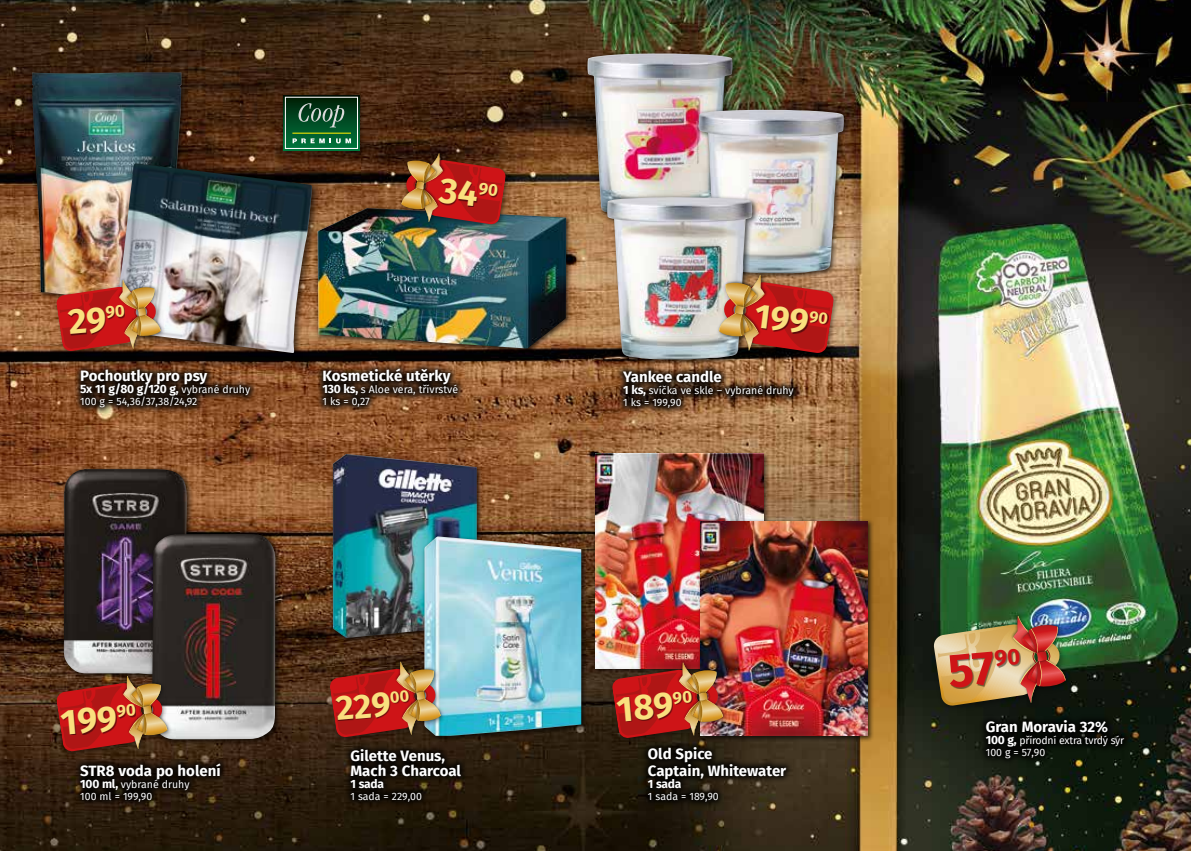
<style>
.page{position:relative;width:1191px;height:851px;background:#fff}
.page>*{position:absolute;margin:0;border:0;box-sizing:border-box;transform-origin:0 0}
.t1{font:700 47.55px "Fira Sans";color:#ce1417}
.t2{font:700 35.7px "Fira Sans";color:#fae07e}
.t3{font:700 34.5px "Fira Sans";color:#fae07e}
.t4{font:700 34.2px "Fira Sans";color:#fae07e}
.t5{font:700 15px/15px "Fira Sans";color:#fff}
.t6{font:700 12px "Fira Sans";letter-spacing:-.02em;color:#fff}
.t7{font:10.5px/12px "Fira Sans";color:#fff}
.t8{font:10.5px/12px "Fira Sans";letter-spacing:-.02em;color:#fff}
.s1{font-weight:400;font-size:10.5px}
.s2{font-weight:700;font-size:12px}
</style>
<div class="page">
<img style="left:0;top:0;width:1191px;height:850px">
<div style="left:60px;top:465px;width:134px;height:215px;background:#000;opacity:.7"></div>
<img style="left:62px;top:469px;width:126px;height:203px">
<div style="left:148px;top:530px;width:134px;height:215px;background:#000;opacity:.7"></div>
<img style="left:152px;top:534px;width:123px;height:205px">
<div style="left:314px;top:205px;width:258px;height:149px;background:#000;opacity:.7"></div>
<img style="left:320px;top:208px;width:246px;height:140px">
<div style="left:584px;top:50px;width:155px;height:173px;background:#000;opacity:.7"></div>
<img style="left:587px;top:54px;width:145px;height:163px">
<div style="left:695px;top:106px;width:155px;height:174px;background:#000;opacity:.7"></div>
<img style="left:699px;top:110px;width:145px;height:164px">
<div style="left:604px;top:194px;width:155px;height:172px;background:#000;opacity:.7"></div>
<img style="left:607px;top:197px;width:145px;height:162px">
<div style="left:29px;top:69px;width:158px;height:233px;background:#000;opacity:.7"></div>
<img style="left:32px;top:72px;width:149px;height:224px">
<div style="left:109px;top:159px;width:211px;height:202px;background:#000;opacity:.7"></div>
<img style="left:112px;top:163px;width:200px;height:190px">
<div style="left:73px;top:756px;width:155px;height:52px;background:#000;opacity:.9"></div>
<div style="left:615px;top:363px;width:186px;height:52px;background:#000;opacity:.9"></div>
<div style="left:330px;top:451px;width:152px;height:192px;background:#000;opacity:.7"></div>
<img style="left:333px;top:454px;width:144px;height:184px">
<div style="left:421px;top:533px;width:166px;height:208px;background:#000;opacity:.7"></div>
<img style="left:424px;top:536px;width:157px;height:199px">
<div style="left:343px;top:741px;width:125px;height:67px;background:#000;opacity:.9"></div>
<div style="left:592px;top:450px;width:177px;height:224px;background:#000;opacity:.7"></div>
<img style="left:595px;top:454px;width:168px;height:214px">
<div style="left:697px;top:518px;width:177px;height:223px;background:#000;opacity:.7"></div>
<img style="left:700px;top:521px;width:168px;height:214px">
<div style="left:641px;top:739px;width:152px;height:70px;background:#000;opacity:.9"></div>
<div style="left:315px;top:362px;width:150px;height:52px;background:#000;opacity:.9"></div>
<div style="left:73px;top:362px;width:184px;height:53px;background:#000;opacity:.9"></div>
<div style="left:280px;top:92px;width:85px;height:64px;background:#000;opacity:.5"></div>
<svg style="left:283px;top:95px;width:76px;height:55px;background:#065026"></svg>
<div style="left:285px;top:97px;width:73px;height:52px;border:1px solid #fff"></div>
<svg style="left:292px;top:138px;width:59px;height:5px"></svg>
<svg style="left:298px;top:103px;width:46px;height:24px"></svg>
<hr style="left:292px;top:133px;width:59px;height:1px;background:#ffed00">
<div style="left:978px;top:712px;width:153px;height:53px;background:#000;opacity:.9"></div>
<div style="left:54px;top:277px;width:113px;height:80px;background:#000;opacity:.4"></div>
<img style="left:112px;top:274px;width:28px;height:6px">
<img style="left:118px;top:351px;width:29px;height:2px">
<img style="left:161px;top:309px;width:2px;height:32px">
<img style="left:56px;top:280px;width:105px;height:71px">
<div style="left:68px;top:306px;width:57px;height:29px;background:#000;opacity:.47"></div>
<div style="left:54px;top:672px;width:119px;height:85px;background:#000;opacity:.4"></div>
<img style="left:116px;top:670px;width:30px;height:5px">
<img style="left:122px;top:751px;width:31px;height:2px">
<img style="left:167px;top:706px;width:3px;height:34px">
<img style="left:56px;top:675px;width:111px;height:76px">
<div style="left:61px;top:704px;width:75px;height:31px;background:#000;opacity:.47"></div>
<div style="left:609px;top:659px;width:120px;height:84px;background:#000;opacity:.4"></div>
<img style="left:671px;top:656px;width:30px;height:6px">
<img style="left:677px;top:738px;width:31px;height:1px">
<img style="left:723px;top:693px;width:3px;height:34px">
<img style="left:611px;top:662px;width:112px;height:76px">
<div style="left:617px;top:691px;width:75px;height:30px;background:#000;opacity:.47"></div>
<div style="left:327px;top:658px;width:119px;height:85px;background:#000;opacity:.4"></div>
<img style="left:389px;top:655px;width:30px;height:6px">
<img style="left:395px;top:737px;width:31px;height:1px">
<img style="left:440px;top:692px;width:3px;height:34px">
<img style="left:329px;top:661px;width:111px;height:76px">
<div style="left:336px;top:691px;width:73px;height:30px;background:#000;opacity:.47"></div>
<div style="left:398px;top:150px;width:113px;height:80px;background:#000;opacity:.4"></div>
<img style="left:422px;top:148px;width:28px;height:5px">
<img style="left:415px;top:225px;width:29px;height:1px">
<img style="left:399px;top:182px;width:2px;height:32px">
<img style="left:401px;top:153px;width:105px;height:72px">
<div style="left:439px;top:179px;width:59px;height:28px;background:#000;opacity:.47"></div>
<div style="left:716px;top:271px;width:123px;height:87px;background:#000;opacity:.4"></div>
<img style="left:741px;top:269px;width:31px;height:6px">
<img style="left:733px;top:353px;width:32px;height:2px">
<img style="left:715px;top:307px;width:4px;height:34px">
<img style="left:719px;top:275px;width:115px;height:78px">
<div style="left:756px;top:306px;width:72px;height:27px;background:#000;opacity:.47"></div>
<div style="left:930px;top:612px;width:142px;height:101px;background:#000;opacity:.4"></div>
<img style="left:1004px;top:608px;width:35px;height:7px">
<img style="left:1011px;top:706px;width:37px;height:1px">
<img style="left:1065px;top:652px;width:4px;height:40px">
<img style="left:933px;top:615px;width:132px;height:91px">
<div style="left:950px;top:650px;width:70px;height:38px;background:#000;opacity:.47"></div>
<h2 class="t2" style="left:66px;top:292px;width:59px;rotate:-5deg">29<sup>90</sup></h2>
<h3 class="t5" style="left:80px;top:367px;width:129px">Pochoutky pro psy</h3>
<p class="t6" style="left:80px;top:379px;width:171px">5x 11 g/80 g/120 g, <span class="s1">vybrané druhy</span></p>
<p class="t7" style="left:80px;top:395px;width:119px">100 g = 54,36/37,38/24,92</p>
<h2 class="t2" style="left:443px;top:160px;width:60px;rotate:7deg">34<sup>90</sup></h2>
<h3 class="t5" style="left:322px;top:367px;width:130px">Kosmetické utěrky</h3>
<p class="t7" style="left:322px;top:383px;width:137px"><span class="s2">130 ks,</span> s Aloe vera, třívrstvé<br>1 ks = 0,27</p>
<h2 class="t2" style="left:58px;top:692px;width:77px;rotate:-5deg">199<sup>90</sup></h2>
<h3 class="t5" style="left:80px;top:761px;width:142px">STR8 voda po holení</h3>
<p class="t7" style="left:80px;top:777px;width:111px"><span class="s2">100 ml,</span> vybrané druhy<br>100 ml = 199,90</p>
<h3 class="t3" style="left:333px;top:679px;width:75px;rotate:-5deg">229<sup>00</sup></h3>
<h3 class="t5" style="left:350px;top:746px;width:112px">Gilette Venus,<br>Mach 3 Charcoal</h3>
<p class="t6" style="left:350px;top:773px;width:35px">1 sada</p>
<p class="t7" style="left:350px;top:789px;width:73px">1 sada = 229,00</p>
<h3 class="t4" style="left:758px;top:287px;width:74px;rotate:7deg">199<sup>90</sup></h3>
<h3 class="t5" style="left:623px;top:368px;width:100px">Yankee candle</h3>
<p class="t7" style="left:623px;top:384px;width:172px"><span class="s2">1 ks,</span> svíčka ve skle – vybrané druhy<br>1 ks = 199,90</p>
<h2 class="t2" style="left:614px;top:679px;width:78px;rotate:-5deg">189<sup>90</sup></h2>
<h3 class="t5" style="left:648px;top:744px;width:140px;line-height:16.5px">Old Spice<br>Captain, Whitewater</h3>
<p class="t6" style="left:648px;top:773px;width:35px">1 sada</p>
<p class="t7" style="left:648px;top:789px;width:72px">1 sada = 189,90</p>
<h1 class="t1" style="left:944px;top:631px;width:75px;rotate:-5deg">57<sup>90</sup></h1>
<h3 class="t5" style="left:985px;top:718px;width:124px">Gran Moravia 32%</h3>
<p class="t8" style="left:985px;top:734px;width:140px"><span class="s2">100 g,</span> přírodní extra tvrdý sýr<br>100 g = 57,90</p>
</div>
